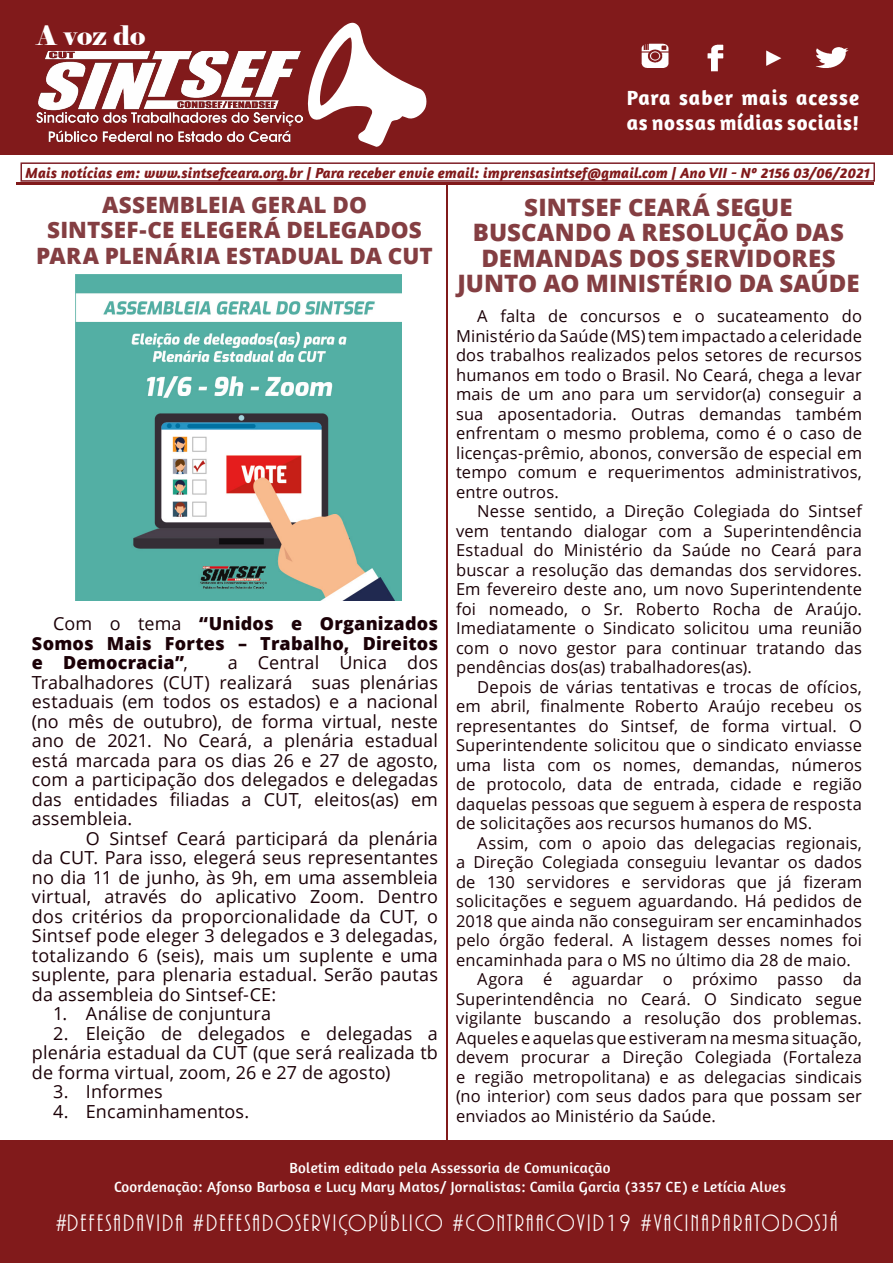
<style>
.page{position:relative;width:893px;height:1263px;background:#fff}
.page>*{position:absolute;margin:0;border:0;box-sizing:border-box;transform-origin:0 0}
.t1{font:26.85px "Elephant";color:#fff}
.t2{font:24.6px "ARBONNIE";letter-spacing:.09em;color:#fff}
.t3{font:800 24px/25.5px "Open Sans";letter-spacing:.005em;color:#843e42;text-align:center}
.t4{font:800 22.5px/25.5px "Open Sans";letter-spacing:.01em;color:#843e42;text-align:center}
.t5{font:700 21px/25.2px "Amaranth";letter-spacing:.03em;color:#fff}
.t6{font:18px/19.5px "Open Sans";letter-spacing:.005em;color:#1b0107;text-align:justify}
.t7{font:800 18px/19.5px "Open Sans";letter-spacing:.01em;color:#1b0107;text-align:justify}
.t8{font:16.5px/19.5px "Open Sans";letter-spacing:.01em;color:#1b0107;text-align:justify}
.t9{font:15px "Amaranth";letter-spacing:.02em;color:#fff}
.t10{font:italic 700 15px "Amaranth";letter-spacing:.01em;color:#811a1b}
.s1{font-weight:400}
</style>
<div class="page">
<div style="left:0;top:0;width:893px;height:154px;background:#811a1b"></div>
<svg style="left:307px;top:22px;width:120px;height:125px"></svg>
<div style="left:0;top:1140px;width:893px;height:123px;background:#811a1b"></div>
<img style="left:37px;top:51px;width:265px;height:90px">
<hr style="left:16px;top:182px;width:858px;height:2px;background:#811a1b">
<hr style="left:446px;top:183px;width:2px;height:958px;background:#811a1b">
<div style="left:21px;top:162px;width:854px;height:20px;border:2px solid #7e1f27"></div>
<img style="left:641px;top:43px;width:28px;height:25px">
<img style="left:707px;top:44px;width:17px;height:28px">
<img style="left:766px;top:50px;width:16px;height:16px">
<img style="left:815px;top:47px;width:34px;height:21px">
<img style="left:76px;top:275px;width:326px;height:326px">
<p class="t1" style="left:37px;top:18px;width:110px">A voz do</p>
<p class="t5" style="left:627px;top:84px;width:234px">Para saber mais acesse as nossas mídias sociais!</p>
<p class="t10" style="left:25px;top:164px;width:846px">Mais notícias em: www.sintsefceara.org.br | Para receber envie email: imprensasintsef@gmail.com | Ano VII - Nº 2156 03/06/2021</p>
<p class="t4" style="left:102px;top:191px;width:266px">ASSEMBLEIA GERAL DO</p>
<p class="t4" style="left:36px;top:216px;width:398px">SINTSEF-CE ELEGERÁ DELEGADOS<br>PARA PLENÁRIA ESTADUAL DA CUT</p>
<p class="t7" style="left:32px;top:613px;width:407px;text-indent:21px"><span class="s1">Com o tema</span> “Unidos e Organizados Somos Mais Fortes – Trabalho, Direitos e Democracia”<span class="s1">,</span></p>
<p class="t6" style="left:32px;top:653px;width:408px;text-indent:196px">a Central Única dos Trabalhadores (CUT) realizará suas plenárias estaduais (em todos os estados) e a nacional (no mês de outubro), de forma virtual, neste ano de 2021. No Ceará, a plenária estadual está marcada para os dias 26 e 27 de agosto, com a participação dos delegados e delegadas das entidades filiadas a CUT, eleitos(as) em assembleia.</p>
<p class="t6" style="left:32px;top:828px;width:407px;text-indent:54px">O Sintsef Ceará participará da plenária da CUT. Para isso, elegerá seus representantes no dia 11 de junho, às 9h, em uma assembleia virtual, através do aplicativo Zoom. Dentro dos critérios da proporcionalidade da CUT, o Sintsef pode eleger 3 delegados e 3 delegadas, totalizando 6 (seis), mais um suplente e uma suplente, para plenaria estadual. Serão pautas da assembleia do Sintsef-CE:</p>
<p class="t6" style="left:53px;top:1004px;width:219px">1. Análise de conjuntura</p>
<p class="t6" style="left:32px;top:1023px;width:407px;text-indent:21px">2. Eleição de delegados e delegadas a plenária estadual da CUT (que será realizada tb de forma virtual, zoom, 26 e 27 de agosto)</p>
<p class="t6" style="left:53px;top:1082px;width:111px">3. Informes</p>
<p class="t6" style="left:53px;top:1101px;width:197px">4. Encaminhamentos.</p>
<p class="t3" style="left:457px;top:193px;width:404px">SINTSEF CEARÁ SEGUE<br>BUSCANDO A RESOLUÇÃO DAS<br>DEMANDAS DOS SERVIDORES<br>JUNTO AO MINISTÉRIO DA SAÚDE</p>
<p class="t8" style="left:456px;top:306px;width:407px;text-indent:21px">A falta de concursos e o sucateamento do Ministério da Saúde (MS) tem impactado a celeridade dos trabalhos realizados pelos setores de recursos humanos em todo o Brasil. No Ceará, chega a levar mais de um ano para um servidor(a) conseguir a sua aposentadoria. Outras demandas também enfrentam o mesmo problema, como é o caso de licenças-prêmio, abonos, conversão de especial em tempo comum e requerimentos administrativos, entre outros.</p>
<p class="t8" style="left:456px;top:501px;width:407px;text-indent:21px">Nesse sentido, a Direção Colegiada do Sintsef vem tentando dialogar com a Superintendência Estadual do Ministério da Saúde no Ceará para buscar a resolução das demandas dos servidores.<br>Em fevereiro deste ano, um novo Superintendente foi nomeado, o Sr. Roberto Rocha de Araújo.<br>Imediatamente o Sindicato solicitou uma reunião com o novo gestor para continuar tratando das pendências dos(as) trabalhadores(as).</p>
<p class="t8" style="left:456px;top:676px;width:407px;text-indent:21px">Depois de várias tentativas e trocas de ofícios, em abril, finalmente Roberto Araújo recebeu os representantes do Sintsef, de forma virtual. O Superintendente solicitou que o sindicato enviasse uma lista com os nomes, demandas, números de protocolo, data de entrada, cidade e região daquelas pessoas que seguem à espera de resposta de solicitações aos recursos humanos do MS.</p>
<p class="t8" style="left:456px;top:832px;width:407px;text-indent:21px">Assim, com o apoio das delegacias regionais, a Direção Colegiada conseguiu levantar os dados de 130 servidores e servidoras que já fizeram solicitações e seguem aguardando. Há pedidos de 2018 que ainda não conseguiram ser encaminhados pelo órgão federal. A listagem desses nomes foi encaminhada para o MS no último dia 28 de maio.</p>
<p class="t8" style="left:456px;top:969px;width:407px;text-indent:21px">Agora é aguardar o próximo passo da Superintendência no Ceará. O Sindicato segue vigilante buscando a resolução dos problemas.<br>Aqueles e aquelas que estiveram na mesma situação, devem procurar a Direção Colegiada (Fortaleza e região metropolitana) e as delegacias sindicais (no interior) com seus dados para que possam ser enviados ao Ministério da Saúde.</p>
<p class="t9" style="left:289px;top:1159px;width:323px">Boletim editado pela Assessoria de Comunicação</p>
<p class="t9" style="left:114px;top:1178px;width:673px">Coordenação: Afonso Barbosa e Lucy Mary Matos/ Jornalistas: Camila Garcia (3357 CE) e Letícia Alves</p>
<p class="t2" style="left:56px;top:1210px;width:783px">#DEFESADAVIDA #DEFESADOSERVIÇOPÚBLICO #CONTRAACOVID19 #VACINAPARATODOSJÁ</p>
</div>
